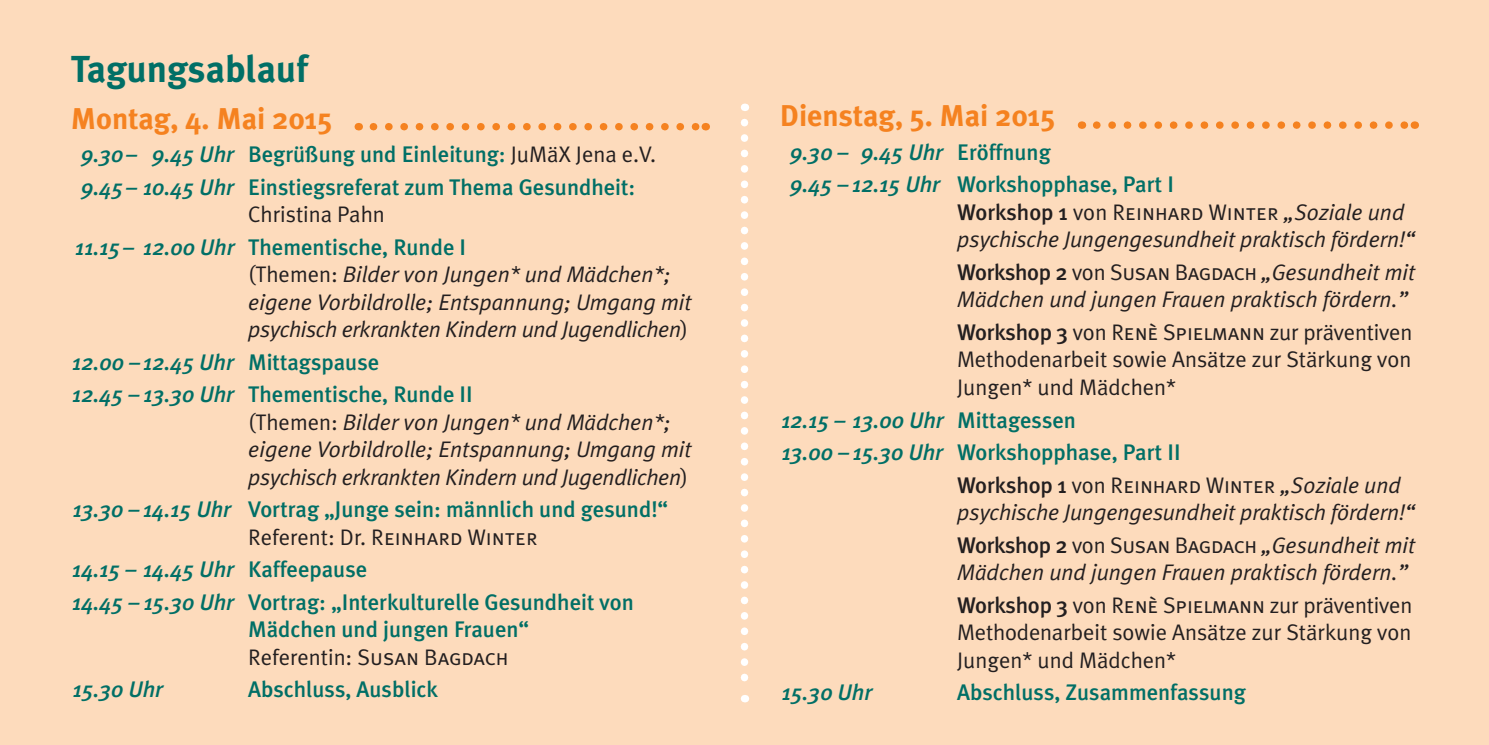
<style>
.page{position:relative;width:1489px;height:745px;background:#fff}
.page>*{position:absolute;margin:0;border:0;box-sizing:border-box;transform-origin:0 0}
.Überschr{font:700 37.5px "Meta Plus";color:#016f66}
.Zeit{font:700 30px "Meta Plus";color:#f58220}
.t1{font:italic 22.5px/27.5px "Meta Plus Normal";color:#231f20}
.t2{font:500 22.5px/27.5px "Meta Plus";color:#016f66}
.t3{font:22.5px/27.5px "Meta Plus Normal";color:#231f20;text-align:justify}
.t4{font:italic 500 22.5px "Meta Plus";color:#016f66}
.s1{font-style:italic}
.s2{font-family:"Meta Plus Normal";font-weight:400;color:#231f20}
.s3{font-family:"Meta Plus";font-weight:500;color:#016f66}
.s4{font-family:"Meta Plus";font-weight:500;font-style:normal;color:#016f66}
.s5{font-style:normal}
.s6{font-family:"Meta Plus Normal Caps";font-weight:400;color:#231f20}
.s7{font-family:"Meta Plus";font-weight:500;font-style:normal}
.s8{font-family:"Meta Plus Normal Caps";font-style:normal}
.s9{font-family:"Meta Plus";font-weight:500}
.s10{font-family:"Meta Plus Normal Caps"}
</style>
<div class="page">
<div style="left:0;top:0;width:1488px;height:744px;background:#fddbbc"></div>
<svg style="left:373px;top:123px;width:324px;height:7px"></svg>
<svg style="left:1096px;top:121px;width:310px;height:8px"></svg>
<svg style="left:740px;top:122px;width:8px;height:580px"></svg>
<p class="Überschr" style="left:71px;top:48px;width:238px">Tagungsablauf</p>
<p class="Zeit" style="left:71px;top:101px;width:263px">Montag, 4. Mai 2015</p>
<p class="t2" style="left:81px;top:140px;width:576px"><span class="s1">9.30– 9.45 Uhr</span> Begrüßung und Einleitung: <span class="s2">JuMäX Jena e.V.</span></p>
<p class="t2" style="left:248px;top:173px;width:389px;text-indent:-167px"><span class="s1">9.45– 10.45 Uhr</span> Einstiegsreferat zum Thema Gesundheit:<br><span class="s2">Christina Pahn</span></p>
<p class="t1" style="left:248px;top:233px;width:445px;text-indent:-173px"><span class="s3">11.15– 12.00 Uhr</span> <span class="s4">Thementische, Runde I<br></span><span class="s5">(Themen:</span> Bilder von Jungen* und Mädchen*; eigene Vorbildrolle; Entspannung; Umgang mit psychisch erkrankten Kindern und Jugendlichen<span class="s5">)</span></p>
<p class="t4" style="left:72px;top:348px;width:308px">12.00 – 12.45 Uhr <span class="s5">Mittagspause</span></p>
<p class="t1" style="left:248px;top:380px;width:445px;text-indent:-176px"><span class="s3">12.45 – 13.30 Uhr</span> <span class="s4">Thementische, Runde II<br></span><span class="s5">(Themen:</span> Bilder von Jungen* und Mädchen*; eigene Vorbildrolle; Entspannung; Umgang mit psychisch erkrankten Kindern und Jugendlichen<span class="s5">)</span></p>
<p class="t2" style="left:248px;top:495px;width:421px;text-indent:-175px"><span class="s1">13.30 – 14.15 Uhr</span> Vortrag „Junge sein: männlich und gesund!“<br><span class="s2">Referent: Dr.</span> <span class="s6">Reinhard Winter</span></p>
<p class="t4" style="left:72px;top:556px;width:297px">14.15 – 14.45 Uhr <span class="s5">Kaffeepause</span></p>
<p class="t2" style="left:248px;top:587px;width:387px;text-indent:-176px"><span class="s1">14.45 – 15.30 Uhr</span> Vortrag: „Interkulturelle Gesundheit von<br>Mädchen und jungen Frauen“<br><span class="s2">Referentin:</span> <span class="s6">Susan Bagdach</span></p>
<p class="t4" style="left:73px;top:676px;width:92px">15.30 Uhr</p>
<p class="t2" style="left:248px;top:675px;width:191px">Abschluss, Ausblick</p>
<p class="Zeit" style="left:780px;top:98px;width:277px">Dienstag, 5. Mai 2015</p>
<p class="t4" style="left:790px;top:139px;width:262px">9.30 – 9.45 Uhr <span class="s5">Eröffnung</span></p>
<p class="t1" style="left:957px;top:170px;width:459px;text-indent:-167px"><span class="s3">9.45 – 12.15 Uhr</span> <span class="s4">Workshopphase, Part I<br></span><span class="s7">Workshop 1</span> <span class="s5">von</span> <span class="s8">Reinhard Winter</span> „Soziale und psychische Jungengesundheit praktisch fördern!“</p>
<p class="t1" style="left:957px;top:258px;width:460px"><span class="s7">Workshop 2</span> <span class="s5">von</span> <span class="s8">Susan Bagdach</span> „Gesundheit mit<br>Mädchen und jungen Frauen praktisch fördern.”</p>
<p class="t3" style="left:957px;top:318px;width:456px"><span class="s9">Workshop 3</span> von <span class="s10">Renè Spielmann</span> zur präventiven Methodenarbeit sowie Ansätze zur Stärkung von Jungen* und Mädchen*</p>
<p class="t4" style="left:781px;top:406px;width:296px">12.15 – 13.00 Uhr <span class="s5">Mittagessen</span></p>
<p class="t2" style="left:781px;top:438px;width:400px"><span class="s1">13.00 – 15.30 Uhr</span> Workshopphase, Part II</p>
<p class="t1" style="left:957px;top:470px;width:459px"><span class="s7">Workshop 1</span> <span class="s5">von</span> <span class="s8">Reinhard Winter</span> „Soziale und psychische Jungengesundheit praktisch fördern!“</p>
<p class="t1" style="left:957px;top:530px;width:460px"><span class="s7">Workshop 2</span> <span class="s5">von</span> <span class="s8">Susan Bagdach</span> „Gesundheit mit<br>Mädchen und jungen Frauen praktisch fördern.”</p>
<p class="t3" style="left:957px;top:590px;width:456px"><span class="s9">Workshop 3</span> von <span class="s10">Renè Spielmann</span> zur präventiven Methodenarbeit sowie Ansätze zur Stärkung von Jungen* und Mädchen*</p>
<p class="t4" style="left:781px;top:678px;width:92px">15.30 Uhr</p>
<p class="t2" style="left:957px;top:678px;width:290px">Abschluss, Zusammenfassung</p>
</div>
